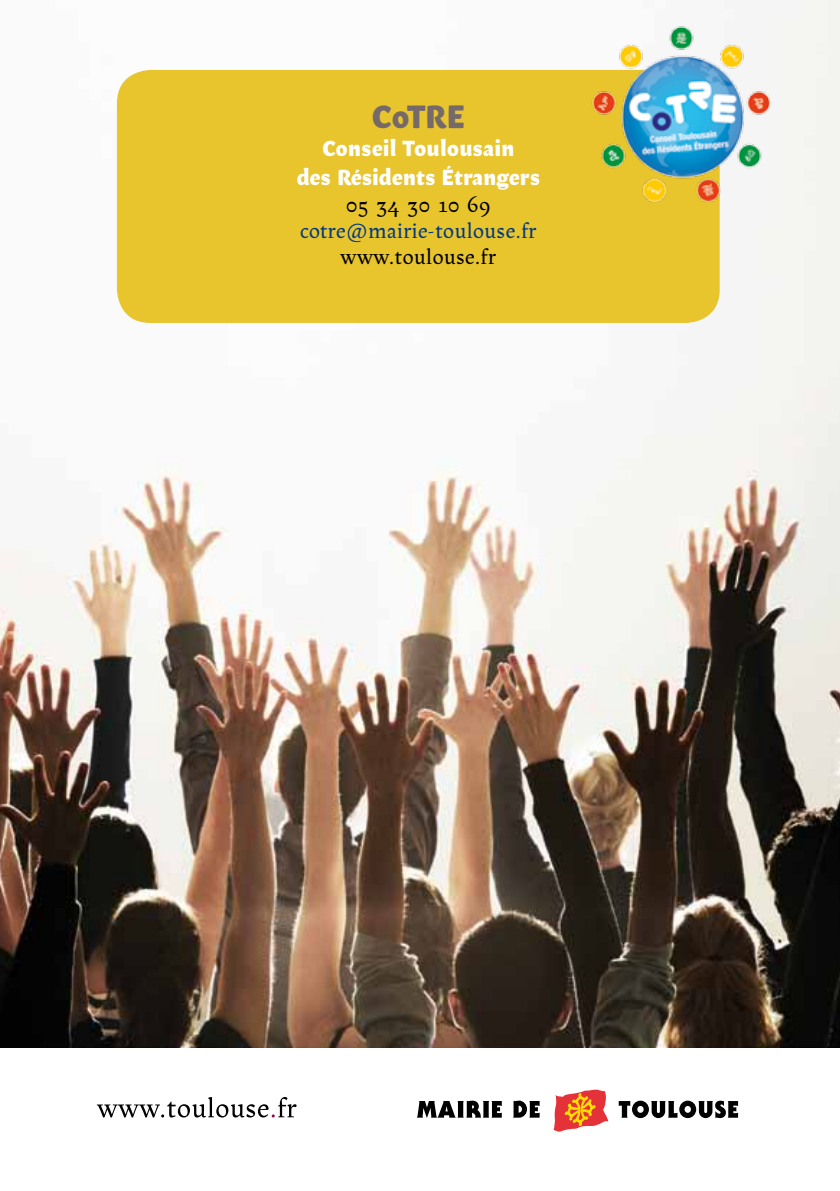
<style>
.page{position:relative;width:840px;height:1191px;background:#fff}
.page>*{position:absolute;margin:0;border:0;box-sizing:border-box;transform-origin:0 0}
.t1{font:35.4px "Garonne Titrage Gras";letter-spacing:-.02em;color:#76696a}
.t2{font:24px/28.8px "Garonne Titrage Gras";letter-spacing:-.01em;color:#fff;text-align:center}
.t3{font:22px "Garonne Texte";letter-spacing:-.005em;color:#000}
.t4{font:22px "Garonne Texte";letter-spacing:-.005em;color:#003882}
</style>
<div class="page">
<img style="left:0;top:0;width:839px;height:1047px">
<div style="left:117px;top:70px;width:602px;height:253px;background:#e8c42d;border-radius:33px"></div>
<img style="left:589px;top:23px;width:183px;height:183px">
<svg style="left:553px;top:1089px;width:55px;height:42px"></svg>
<svg style="left:618px;top:1100px;width:119px;height:18px"></svg>
<svg style="left:513px;top:1100px;width:26px;height:17px"></svg>
<svg style="left:416px;top:1100px;width:85px;height:18px"></svg>
<svg style="left:97px;top:1097px;width:199px;height:20px"></svg>
<h1 class="t1" style="left:371px;top:99px;width:95px">CoTRE</h1>
<p class="t2" style="left:296px;top:135px;width:245px">Conseil Toulousain<br>des Résidents Étrangers</p>
<p class="t3" style="left:345px;top:192px;width:147px">05 34 30 10 69</p>
<p class="t4" style="left:299px;top:219px;width:238px">cotre@mairie-toulouse.fr</p>
<p class="t3" style="left:340px;top:245px;width:157px">www.toulouse.fr</p>
</div>
